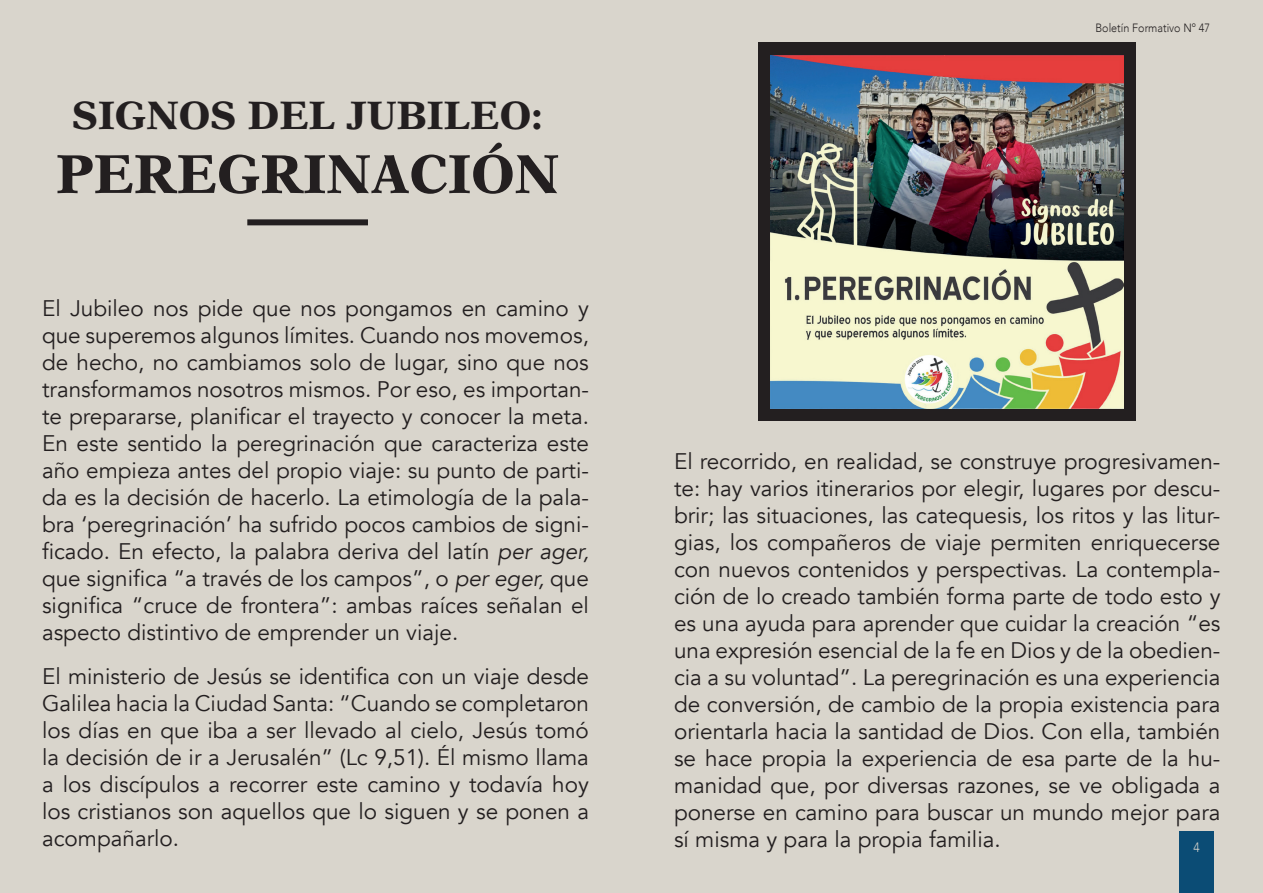
<style>
.page{position:relative;width:1263px;height:893px;background:#d9d5cc}
.page>*{position:absolute;margin:0;border:0;box-sizing:border-box;transform-origin:0 0}
.t1{font:700 54.6px "New Aster LT Std";color:#231f20}
.t2{font:700 39.6px "New Aster LT Std";color:#231f20}
.t3{font:22.5px/27px "Avenir";color:#231f20;text-align:justify}
.t4{font:300 13.5px "Avenir";color:#d9d5cc;scale:.9 1}
.t5{font:300 12px "Avenir";color:#231f20;scale:.9 1}
.s1{font-style:italic}
</style>
<div class="page">
<div style="left:1179px;top:831px;width:35px;height:62px;background:#0b4c75"></div>
<div style="left:759px;top:43px;width:377px;height:378px;background:#231f20"></div>
<div style="left:247px;top:219px;width:121px;height:6px;background:#231f20"></div>
<img style="left:771px;top:55px;width:353px;height:354px">
<h2 class="t2" style="left:72px;top:91px;width:472px">SIGNOS DEL JUBILEO:</h2>
<h1 class="t1" style="left:56px;top:141px;width:505px">PEREGRINACIÓN</h1>
<p class="t3" style="left:42px;top:295px;width:548px">El Jubileo nos pide que nos pongamos en camino y que superemos algunos límites. Cuando nos movemos, de hecho, no cambiamos solo de lugar, sino que nos transformamos nosotros mismos. Por eso, es importan&shy;te prepararse, planificar el trayecto y conocer la meta.<br>En este sentido la peregrinación que caracteriza este año empieza antes del propio viaje: su punto de parti&shy;da es la decisión de hacerlo. La etimología de la pala&shy;bra ‘peregrinación’ ha sufrido pocos cambios de signi&shy;ficado. En efecto, la palabra deriva del latín <span class="s1">per ager, </span>que significa “a través de los campos”, o <span class="s1">per eger,</span> que significa “cruce de frontera”: ambas raíces señalan el aspecto distintivo de emprender un viaje.</p>
<p class="t3" style="left:42px;top:663px;width:548px">El ministerio de Jesús se identifica con un viaje desde Galilea hacia la Ciudad Santa: “Cuando se completaron los días en que iba a ser llevado al cielo, Jesús tomó la decisión de ir a Jerusalén” (Lc 9,51). Él mismo llama a los discípulos a recorrer este camino y todavía hoy los cristianos son aquellos que lo siguen y se ponen a acompañarlo.</p>
<p class="t5" style="left:1095px;top:21px;width:129px">Boletín Formativo Nº 47</p>
<p class="t3" style="left:674px;top:448px;width:548px">El recorrido, en realidad, se construye progresivamen&shy;te: hay varios itinerarios por elegir, lugares por descu&shy;brir; las situaciones, las catequesis, los ritos y las litur&shy;gias, los compañeros de viaje permiten enriquecerse con nuevos contenidos y perspectivas. La contempla&shy;ción de lo creado también forma parte de todo esto y es una ayuda para aprender que cuidar la creación “es una expresión esencial de la fe en Dios y de la obedien&shy;cia a su voluntad”. La peregrinación es una experiencia de conversión, de cambio de la propia existencia para orientarla hacia la santidad de Dios. Con ella, también se hace propia la experiencia de esa parte de la hu&shy;manidad que, por diversas razones, se ve obligada a ponerse en camino para buscar un mundo mejor para sí misma y para la propia familia.</p>
<p class="t4" style="left:1193px;top:839px;width:9px">4</p>
</div>
